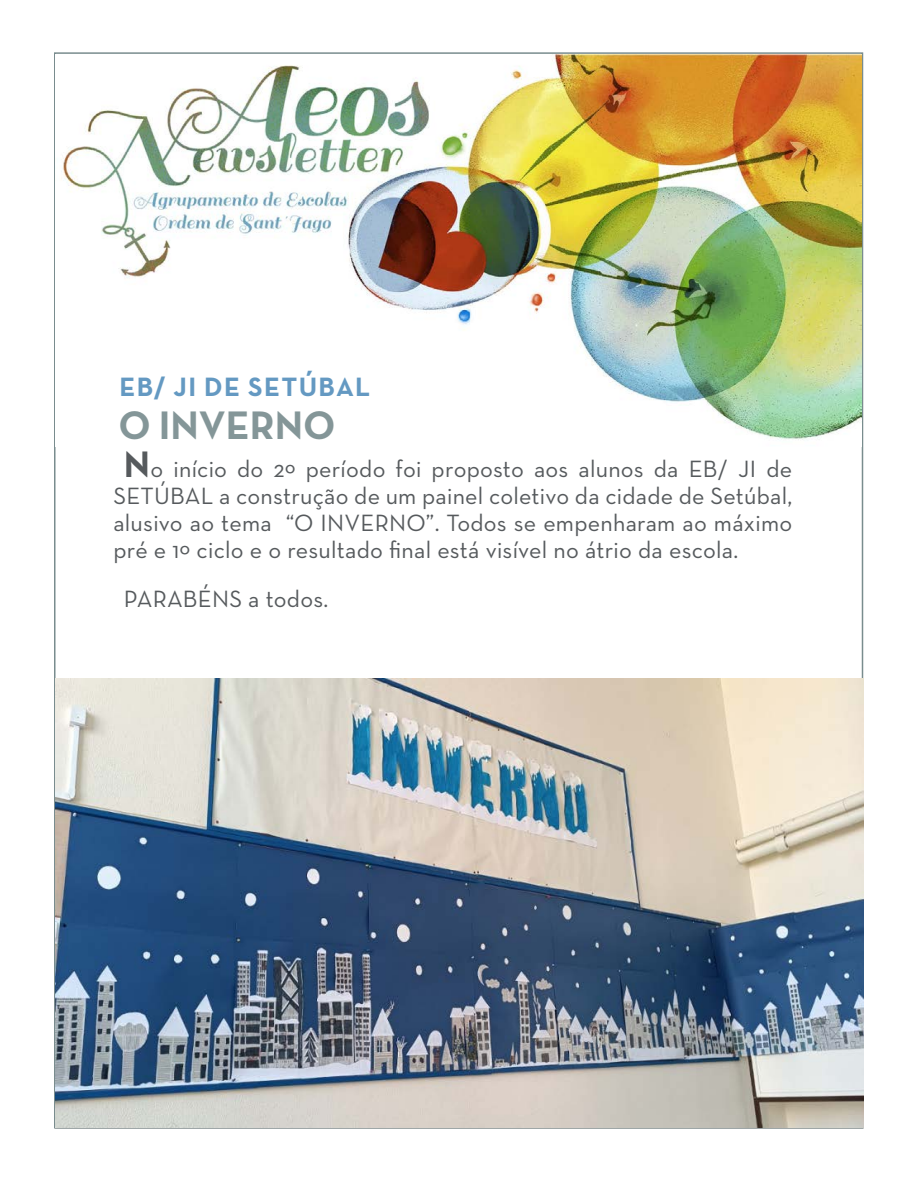
<style>
.page{position:relative;width:918px;height:1188px;background:#fff}
.page>*{position:absolute;margin:0;border:0;box-sizing:border-box;transform-origin:0 0}
.t1{font:700 40.5px "Neutra Text TF";color:#849698}
.t2{font:700 27px "Neutra Text TF";letter-spacing:.05em;color:#6499c2}
.t3{font:24px/27px "Neutra Text";letter-spacing:.01em;color:#565a5d;text-align:justify}
.s1{font-weight:700;font-size:37.5px}
</style>
<div class="page">
<img style="left:61px;top:54px;width:801px;height:386px">
<img style="left:56px;top:679px;width:807px;height:450px">
<p class="t2" style="left:119px;top:370px;width:253px">EB/ JI DE SETÚBAL</p>
<p class="t1" style="left:118px;top:400px;width:219px">O INVERNO</p>
<p class="t3" style="left:113px;top:455px;width:680px;text-indent:10px"><span class="s1">N</span>o início do 2º período foi proposto aos alunos da EB/ JI de SETÚBAL a construção de um painel coletivo da cidade de Setúbal, alusivo ao tema “O INVERNO”. Todos se empenharam ao máximo pré e 1º ciclo e o resultado final está visível no átrio da escola.</p>
<p class="t3" style="left:124px;top:585px;width:206px">PARABÉNS a todos.</p>
</div>
